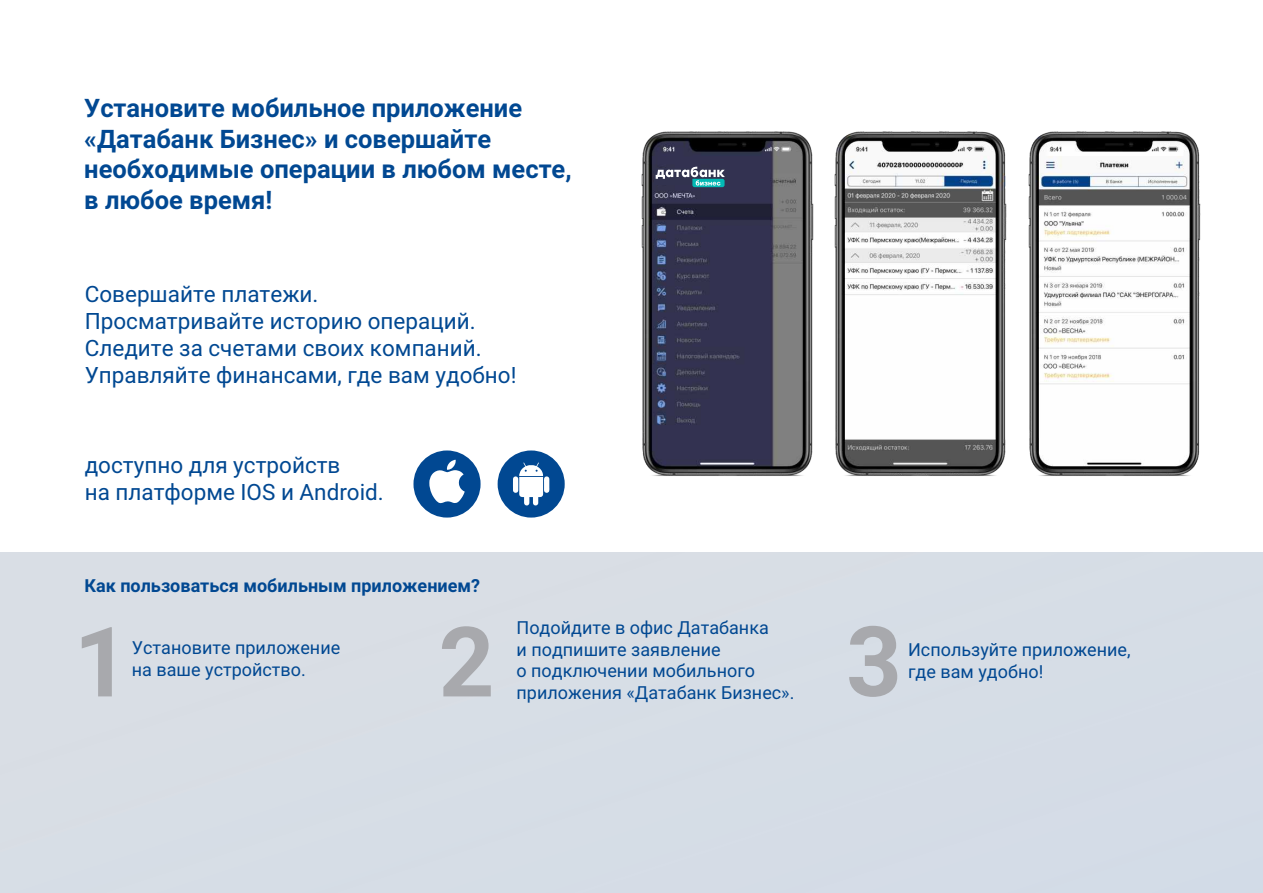
<style>
.page{position:relative;width:1263px;height:893px;background:#fff}
.page>*{position:absolute;margin:0;border:0;box-sizing:border-box;transform-origin:0 0}
.t1{font:700 97.35px "Roboto";color:#a8a9ad}
.t2{font:700 25.5px/30.6px "Roboto";color:#014892}
.t3{font:22.5px/27px "Roboto";color:#014892}
.t4{font:18px/21.6px "Roboto";color:#014892}
.t5{font:700 18px "Roboto";color:#014892}
</style>
<div class="page">
<div style="left:0;top:553px;width:1263px;height:340px;background:#d6dde6"></div>
<svg style="left:413px;top:450px;width:68px;height:68px"></svg>
<svg style="left:498px;top:450px;width:67px;height:68px"></svg>
<img style="left:834px;top:131px;width:173px;height:345px">
<img style="left:1028px;top:131px;width:173px;height:345px">
<img style="left:641px;top:131px;width:173px;height:345px">
<svg style="left:654px;top:168px;width:2px;height:17px"></svg>
<svg style="left:656px;top:167px;width:69px;height:20px"></svg>
<h2 class="t2" style="left:84px;top:96px;width:489px">Установите мобильное приложение «Датабанк Бизнес» и совершайте необходимые операции в любом месте, в любое время!</h2>
<p class="t3" style="left:85px;top:282px;width:433px">Совершайте платежи.<br>Просматривайте историю операций.<br>Следите за счетами своих компаний.<br>Управляйте финансами, где вам удобно!</p>
<p class="t3" style="left:85px;top:454px;width:301px">доступно для устройств<br>на платформе IOS и Android.</p>
<p class="t5" style="left:84px;top:578px;width:397px">Как пользоваться мобильным приложением?</p>
<p class="t4" style="left:516px;top:619px;width:279px">Подойдите в офис Датабанка<br>и подпишите заявление<br>о подключении мобильного приложения «Датабанк Бизнес».</p>
<h1 class="t1" style="left:74px;top:623px;width:57px">1</h1>
<h1 class="t1" style="left:439px;top:623px;width:57px">2</h1>
<h1 class="t1" style="left:846px;top:623px;width:57px">3</h1>
<p class="t4" style="left:132px;top:639px;width:210px">Установите приложение на ваше устройство.</p>
<p class="t4" style="left:908px;top:641px;width:224px">Используйте приложение,</p>
<p class="t4" style="left:908px;top:662px;width:137px">где вам удобно!</p>
</div>
